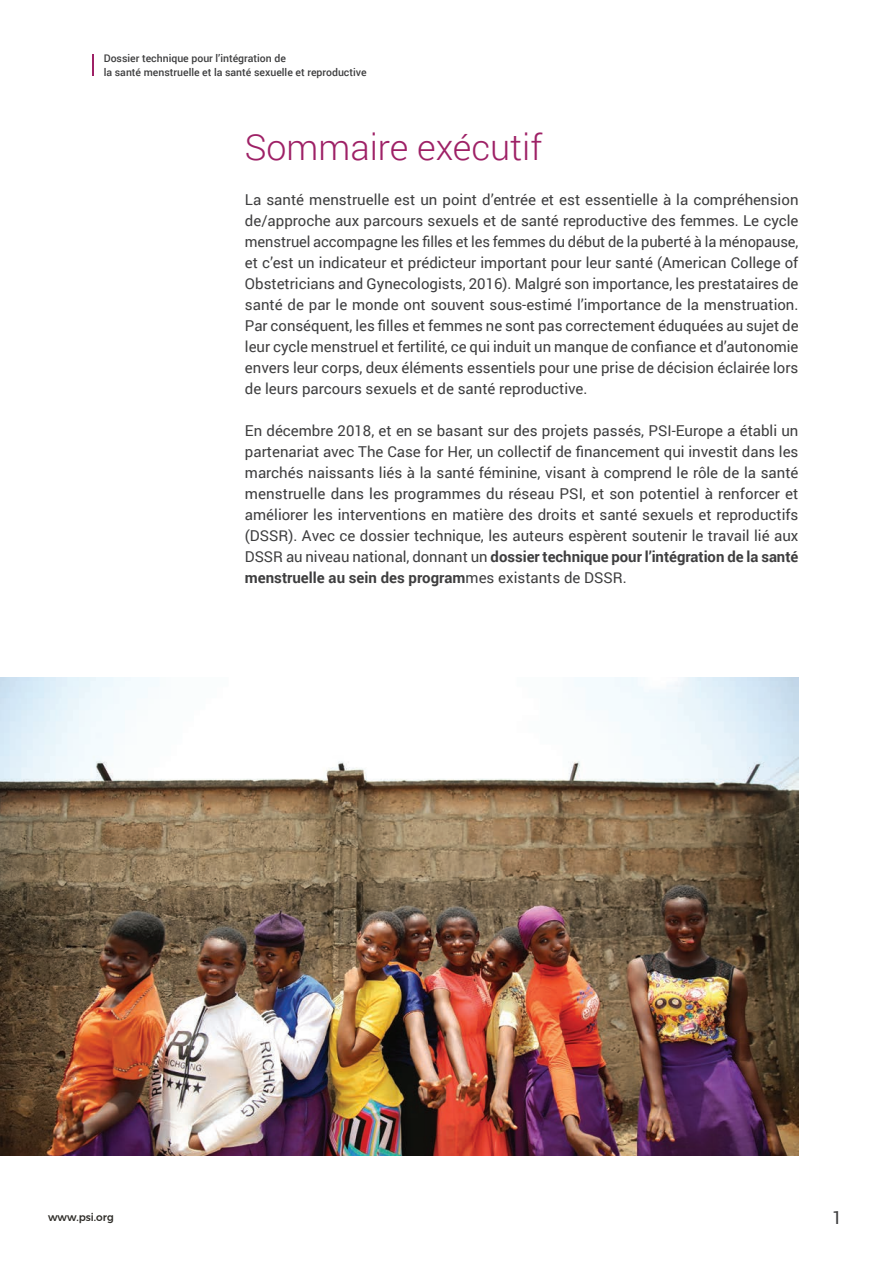
<style>
.page{position:relative;width:893px;height:1263px;background:#fff}
.page>*{position:absolute;margin:0;border:0;box-sizing:border-box;transform-origin:0 0}
.t1{font:300 36px "Roboto";color:#9e2166}
.t2{font:18px "Roboto";color:#3e3e3f}
.t3{font:15px/21px "Roboto";color:#3e3e3f;text-align:justify}
.t4{font:500 10.5px/13.5px "Roboto";color:#3e3e3f}
.t5{font:500 10.5px "Montserrat";color:#2f2d29}
.s1{font-weight:700}
</style>
<div class="page">
<hr style="left:92px;top:55px;width:2px;height:21px;background:#9e2166">
<img style="left:0;top:677px;width:798px;height:478px">
<p class="t4" style="left:104px;top:52px;width:264px">Dossier technique pour l’intégration de<br>la santé menstruelle et la santé sexuelle et reproductive</p>
<h1 class="t1" style="left:245px;top:122px;width:299px">Sommaire exécutif</h1>
<p class="t3" style="left:245px;top:189px;width:555px">La santé menstruelle est un point d’entrée et est essentielle à la compréhension de/approche aux parcours sexuels et de santé reproductive des femmes. Le cycle menstruel accompagne les filles et les femmes du début de la puberté à la ménopause, et c’est un indicateur et prédicteur important pour leur santé (American College of Obstetricians and Gynecologists, 2016). Malgré son importance, les prestataires de santé de par le monde ont souvent sous-estimé l’importance de la menstruation.<br>Par conséquent, les filles et femmes ne sont pas correctement éduquées au sujet de leur cycle menstruel et fertilité, ce qui induit un manque de confiance et d’autonomie envers leur corps, deux éléments essentiels pour une prise de décision éclairée lors de leurs parcours sexuels et de santé reproductive.</p>
<p class="t3" style="left:245px;top:420px;width:555px">En décembre 2018, et en se basant sur des projets passés, PSI-Europe a établi un partenariat avec The Case for Her, un collectif de financement qui investit dans les marchés naissants liés à la santé féminine, visant à comprend le rôle de la santé menstruelle dans les programmes du réseau PSI, et son potentiel à renforcer et améliorer les interventions en matière des droits et santé sexuels et reproductifs (DSSR). Avec ce dossier technique, les auteurs espèrent soutenir le travail lié aux DSSR au niveau national, donnant un <span class="s1">dossier technique pour l’intégration de la santé menstruelle au sein des program</span>mes existants de DSSR.</p>
<p class="t5" style="left:48px;top:1209px;width:67px">www.psi.org</p>
<p class="t2" style="left:832px;top:1205px;width:12px">1</p>
</div>
